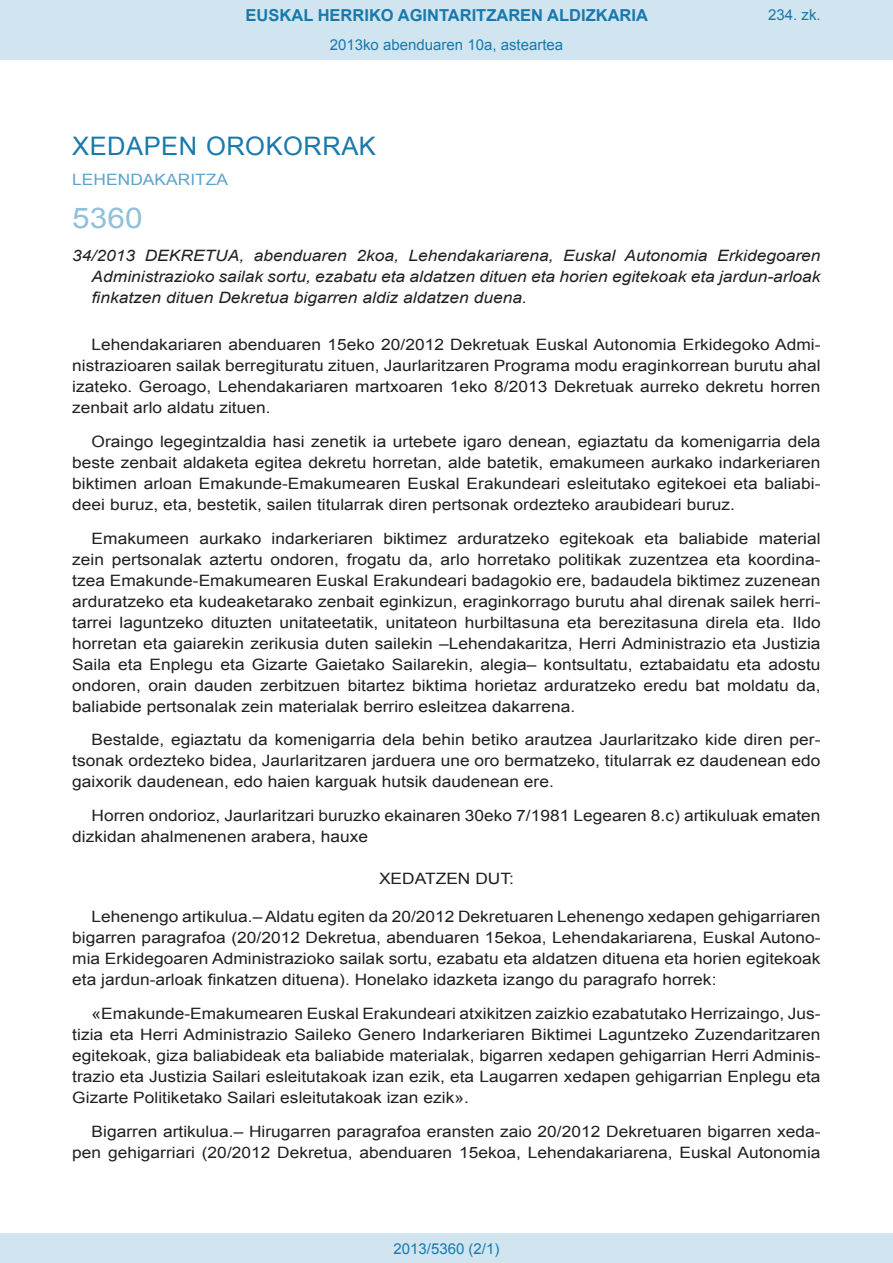
<style>
.page{position:relative;width:893px;height:1263px;background:#fff}
.page>*{position:absolute;margin:0;border:0;box-sizing:border-box;transform-origin:0 0}
.BOPVOrden{font:28.5px "Arial";color:#90c0db;scale:1.11 1}
.BOPVSeccion{font:25.5px "Arial";letter-spacing:.02em;color:#1879ad}
.t1{font:700 16.5px "Arial";color:#1879ad}
.BOPVDetalle{font:15.6px/21px "Arial";color:#231f20;text-align:justify;scale:1.11 1}
.BOPVTitulo{font:italic 15.6px/21px "Arial";color:#231f20;text-align:justify;scale:1.11 1}
.BOPVOrganismo{font:15.6px "Arial";letter-spacing:.005em;color:#5ea4ca;scale:1.11 1}
.BOPVClave{font:15.6px "Arial";color:#231f20;scale:1.11 1}
.Paginacion_Centro{font:15px "Arial";color:#1879ad}
</style>
<div class="page">
<div style="left:0;top:0;width:893px;height:60px;background:#d0e5f0"></div>
<div style="left:0;top:1233px;width:893px;height:30px;background:#d0e5f0"></div>
<p class="t1" style="left:246px;top:4px;width:404px">EUSKAL HERRIKO AGINTARITZAREN ALDIZKARIA</p>
<p class="Paginacion_Centro" style="left:330px;top:35px;width:235px">2013ko abenduaren 10a, asteartea</p>
<p class="Paginacion_Centro" style="left:768px;top:5px;width:54px">234. zk.</p>
<p class="BOPVSeccion" style="left:72px;top:129px;width:305px">XEDAPEN OROKORRAK</p>
<p class="BOPVOrganismo" style="left:72px;top:169px;width:142px">LEHENDAKARITZA</p>
<p class="BOPVOrden" style="left:72px;top:199px;width:65px">5360</p>
<p class="BOPVTitulo" style="left:92px;top:246px;width:658px;text-indent:-19px">34/2013 DEKRETUA, abenduaren 2koa, Lehendakariarena, Euskal Autonomia Erkidegoaren Administrazioko sailak sortu, ezabatu eta aldatzen dituen eta horien egitekoak eta jardun-arloak finkatzen dituen Dekretua bigarren aldiz aldatzen duena.</p>
<p class="BOPVDetalle" style="left:72px;top:334px;width:676px;text-indent:19px">Lehendakariaren abenduaren 15eko 20/2012 Dekretuak Euskal Autonomia Erkidegoko Admi&shy;nistrazioaren sailak berregituratu zituen, Jaurlaritzaren Programa modu eraginkorrean burutu ahal izateko. Geroago, Lehendakariaren martxoaren 1eko 8/2013 Dekretuak aurreko dekretu horren zenbait arlo aldatu zituen.</p>
<p class="BOPVDetalle" style="left:72px;top:431px;width:676px;text-indent:19px">Oraingo legegintzaldia hasi zenetik ia urtebete igaro denean, egiaztatu da komenigarria dela beste zenbait aldaketa egitea dekretu horretan, alde batetik, emakumeen aurkako indarkeriaren biktimen arloan Emakunde-Emakumearen Euskal Erakundeari esleitutako egitekoei eta baliabi&shy;deei buruz, eta, bestetik, sailen titularrak diren pertsonak ordezteko araubideari buruz.</p>
<p class="BOPVDetalle" style="left:72px;top:528px;width:676px;text-indent:19px">Emakumeen aurkako indarkeriaren biktimez arduratzeko egitekoak eta baliabide material zein pertsonalak aztertu ondoren, frogatu da, arlo horretako politikak zuzentzea eta koordina&shy;tzea Emakunde-Emakumearen Euskal Erakundeari badagokio ere, badaudela biktimez zuzenean arduratzeko eta kudeaketarako zenbait eginkizun, eraginkorrago burutu ahal direnak sailek herri&shy;tarrei laguntzeko dituzten unitateetatik, unitateon hurbiltasuna eta berezitasuna direla eta. Ildo horretan eta gaiarekin zerikusia duten sailekin –Lehendakaritza, Herri Administrazio eta Justizia Saila eta Enplegu eta Gizarte Gaietako Sailarekin, alegia– kontsultatu, eztabaidatu eta adostu ondoren, orain dauden zerbitzuen bitartez biktima horietaz arduratzeko eredu bat moldatu da, baliabide pertsonalak zein materialak berriro esleitzea dakarrena.</p>
<p class="BOPVDetalle" style="left:72px;top:729px;width:676px;text-indent:19px">Bestalde, egiaztatu da komenigarria dela behin betiko arautzea Jaurlaritzako kide diren per&shy;tsonak ordezteko bidea, Jaurlaritzaren jarduera une oro bermatzeko, titularrak ez daudenean edo gaixorik daudenean, edo haien karguak hutsik daudenean ere.</p>
<p class="BOPVDetalle" style="left:72px;top:805px;width:676px;text-indent:19px">Horren ondorioz, Jaurlaritzari buruzko ekainaren 30eko 7/1981 Legearen 8.c) artikuluak ematen dizkidan ahalmenenen arabera, hauxe</p>
<p class="BOPVClave" style="left:379px;top:869px;width:123px">XEDATZEN DUT:</p>
<p class="BOPVDetalle" style="left:72px;top:906px;width:676px;text-indent:19px">Lehenengo artikulua.– Aldatu egiten da 20/2012 Dekretuaren Lehenengo xedapen gehigarriaren bigarren paragrafoa (20/2012 Dekretua, abenduaren 15ekoa, Lehendakariarena, Euskal Autono&shy;mia Erkidegoaren Administrazioko sailak sortu, ezabatu eta aldatzen dituena eta horien egitekoak eta jardun-arloak finkatzen dituena). Honelako idazketa izango du paragrafo horrek:</p>
<p class="BOPVDetalle" style="left:72px;top:1003px;width:676px;text-indent:19px">«Emakunde-Emakumearen Euskal Erakundeari atxikitzen zaizkio ezabatutako Herrizaingo, Jus&shy;tizia eta Herri Administrazio Saileko Genero Indarkeriaren Biktimei Laguntzeko Zuzendaritzaren egitekoak, giza baliabideak eta baliabide materialak, bigarren xedapen gehigarrian Herri Adminis&shy;trazio eta Justizia Sailari esleitutakoak izan ezik, eta Laugarren xedapen gehigarrian Enplegu eta Gizarte Politiketako Sailari esleitutakoak izan ezik».</p>
<p class="BOPVDetalle" style="left:72px;top:1121px;width:676px;text-align:right">Bigarren artikulua.– Hirugarren paragrafoa eransten zaio 20/2012 Dekretuaren bigarren xeda&shy;pen gehigarriari (20/2012 Dekretua, abenduaren 15ekoa, Lehendakariarena, Euskal Autonomia</p>
<p class="Paginacion_Centro" style="left:393px;top:1238px;width:107px">2013/5360 (2/1)</p>
</div>
